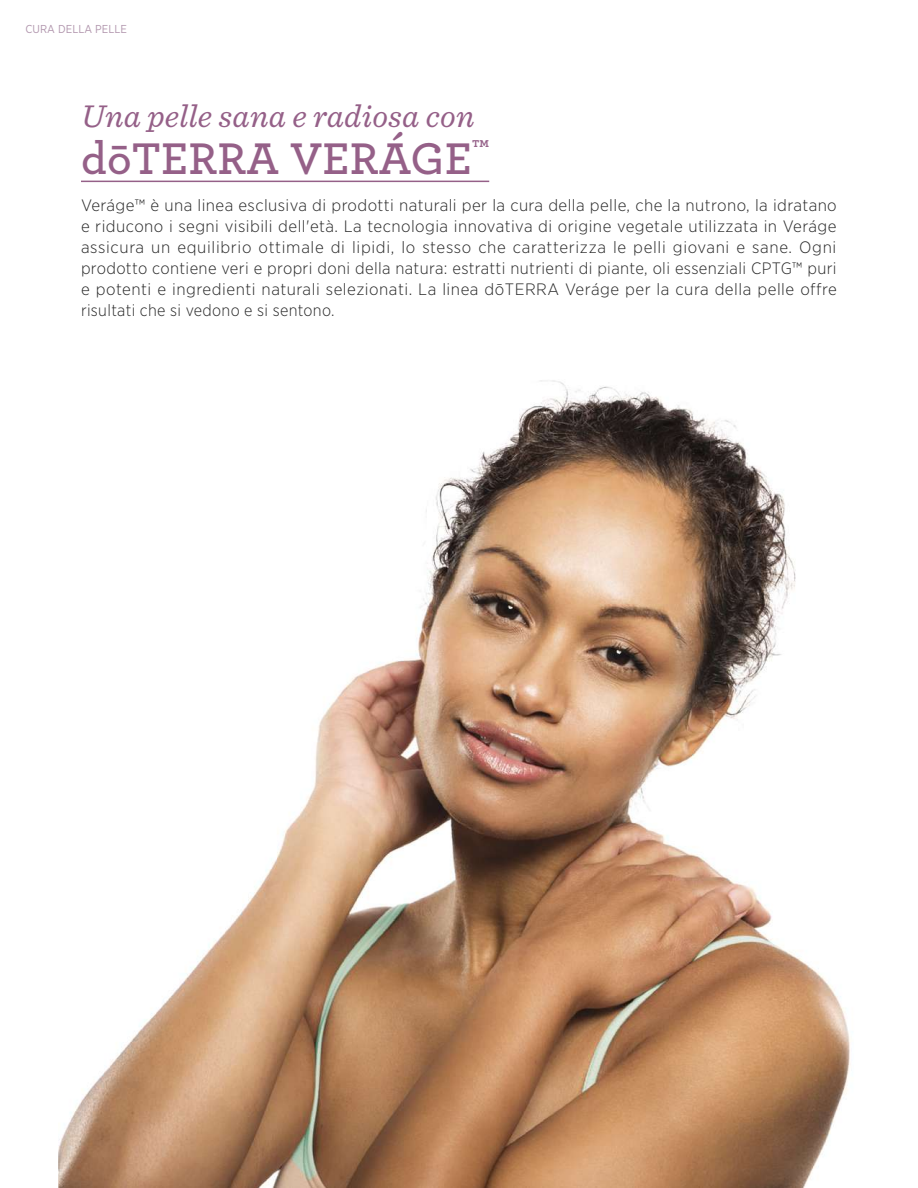
<style>
.page{position:relative;width:918px;height:1188px;background:#fff}
.page>*{position:absolute;margin:0;border:0;box-sizing:border-box;transform-origin:0 0}
.t1{font:600 46.5px "Archer";letter-spacing:.005em;color:#956088}
.t2{font:italic 33px "Sentinel";letter-spacing:.01em;color:#956088}
.t3{font:300 16.5px/21px "Gotham Narrow";letter-spacing:.02em;color:#292929;text-align:justify;scale:1.05 1}
.t4{font:11.55px "Gotham Narrow";letter-spacing:.005em;color:#b297ae}
</style>
<div class="page">
<hr style="left:81px;top:181px;width:408px;height:1px;background:#956088">
<img style="left:58px;top:380px;width:792px;height:808px">
<p class="t4" style="left:25px;top:22px;width:103px">CURA DELLA PELLE</p>
<h2 class="t2" style="left:81px;top:92px;width:395px">Una pelle sana e radiosa con</h2>
<h1 class="t1" style="left:81px;top:124px;width:410px">dōTERRA VERÁGE<sup>™</sup></h1>
<p class="t3" style="left:81px;top:194px;width:722px">Veráge™ è una linea esclusiva di prodotti naturali per la cura della pelle, che la nutrono, la idratano e riducono i segni visibili dell'età. La tecnologia innovativa di origine vegetale utilizzata in Veráge assicura un equilibrio ottimale di lipidi, lo stesso che caratterizza le pelli giovani e sane. Ogni prodotto contiene veri e propri doni della natura: estratti nutrienti di piante, oli essenziali CPTG™ puri e potenti e ingredienti naturali selezionati. La linea dōTERRA Veráge per la cura della pelle offre risultati che si vedono e si sentono.</p>
</div>
